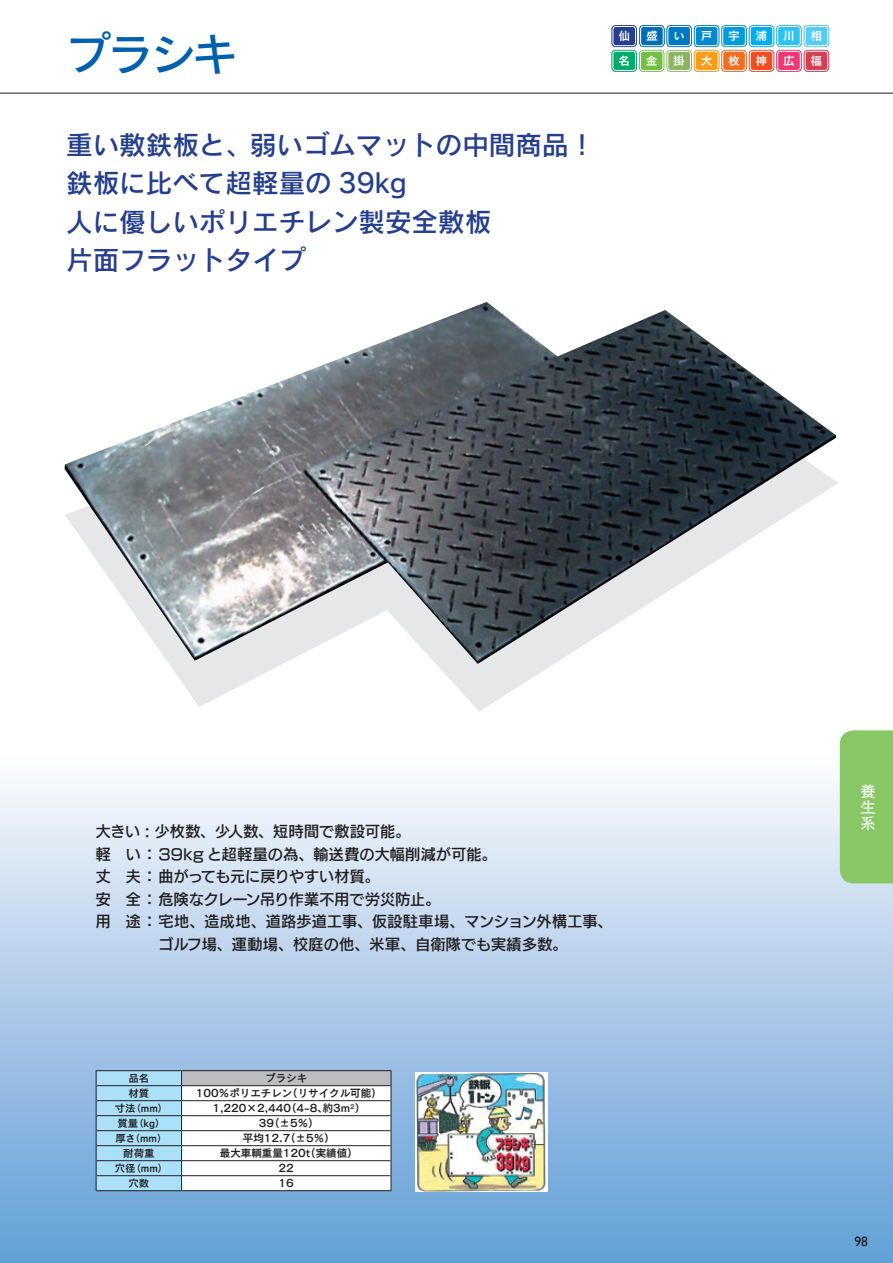
<style>
.page{position:relative;width:893px;height:1263px;background:#fff}
.page>*{position:absolute;margin:0;border:0;box-sizing:border-box;transform-origin:0 0}
.t1{font:44.7px "Rodin Pro DB";color:#0160ae}
.t2{font:26.55px/38.2px "Rodin Pro DB";color:#253f8e}
.t3{font:15.9px/15.9px "Cezanne Pro M";color:#fff;text-align:justify}
.t4{font:15px "New Rodin Pro DB";letter-spacing:.01em;color:#231f20}
.t5{font:13.5px "Gill Sans";color:#231f20}
.t6{font:11.7px "Cezanne Pro DB";color:#fff}
.t7{font:10.5px "New Cezanne Pro DB";color:#231f20}
.t8{font:10.5px "Cezanne Pro DB";color:#231f20}
</style>
<div class="page">
<div style="left:0;top:753px;width:893px;height:510px;background:linear-gradient(to bottom,#fcfafd,#609dd6)"></div>
<img style="left:416px;top:1073px;width:131px;height:118px">
<svg style="left:169px;top:435px;width:669px;height:276px"></svg>
<img style="left:64px;top:302px;width:772px;height:362px">
<hr style="left:0;top:93px;width:893px;height:1px;background:#231f20">
<hr style="left:96px;top:1070px;width:86px;height:1px;background:#231f20">
<hr style="left:182px;top:1070px;width:209px;height:1px;background:#231f20">
<svg style="left:96px;top:1071px;width:296px;height:120px"></svg>
<div style="left:840px;top:730px;width:53px;height:153px;background:#87c765"></div>
<div style="left:639px;top:50px;width:25px;height:22px;background:#71bf44;border-radius:4px"></div>
<div style="left:666px;top:50px;width:26px;height:22px;background:#8eb462;border-radius:4px"></div>
<div style="left:640px;top:51px;width:23px;height:20px;border:1px solid #fff;border-radius:3px"></div>
<div style="left:668px;top:51px;width:23px;height:20px;border:1px solid #fff;border-radius:3px"></div>
<div style="left:721px;top:50px;width:26px;height:22px;background:#f36e21;border-radius:4px"></div>
<div style="left:722px;top:51px;width:24px;height:20px;border:1px solid #fff;border-radius:3px"></div>
<div style="left:749px;top:50px;width:25px;height:22px;background:#f04d22;border-radius:4px"></div>
<div style="left:750px;top:51px;width:23px;height:20px;border:1px solid #fff;border-radius:3px"></div>
<div style="left:694px;top:50px;width:25px;height:22px;background:#f89c1c;border-radius:4px"></div>
<div style="left:695px;top:51px;width:23px;height:20px;border:1px solid #fff;border-radius:3px"></div>
<div style="left:611px;top:50px;width:26px;height:22px;background:#00ab6b;border-radius:4px"></div>
<div style="left:613px;top:51px;width:23px;height:20px;border:1px solid #fff;border-radius:3px"></div>
<div style="left:776px;top:50px;width:26px;height:22px;background:#ef3875;border-radius:4px"></div>
<div style="left:777px;top:51px;width:23px;height:20px;border:1px solid #fff;border-radius:3px"></div>
<div style="left:804px;top:50px;width:25px;height:22px;background:#d53f53;border-radius:4px"></div>
<div style="left:805px;top:51px;width:23px;height:20px;border:1px solid #fff;border-radius:3px"></div>
<div style="left:749px;top:25px;width:25px;height:22px;background:#00aeef;border-radius:4px"></div>
<div style="left:750px;top:26px;width:23px;height:20px;border:1px solid #fff;border-radius:3px"></div>
<div style="left:721px;top:25px;width:26px;height:22px;background:#009bde;border-radius:4px"></div>
<div style="left:722px;top:26px;width:24px;height:20px;border:1px solid #fff;border-radius:3px"></div>
<div style="left:611px;top:25px;width:26px;height:22px;background:#253f8e;border-radius:4px"></div>
<div style="left:613px;top:26px;width:23px;height:20px;border:1px solid #fff;border-radius:3px"></div>
<div style="left:639px;top:25px;width:26px;height:22px;background:#006cb7;border-radius:4px"></div>
<div style="left:640px;top:26px;width:23px;height:20px;border:1px solid #fff;border-radius:3px"></div>
<div style="left:694px;top:25px;width:25px;height:22px;background:#0089cf;border-radius:4px"></div>
<div style="left:695px;top:26px;width:23px;height:20px;border:1px solid #fff;border-radius:3px"></div>
<div style="left:666px;top:25px;width:26px;height:22px;background:#007bc3;border-radius:4px"></div>
<div style="left:668px;top:26px;width:23px;height:20px;border:1px solid #fff;border-radius:3px"></div>
<div style="left:804px;top:25px;width:25px;height:22px;background:#56cbf5;border-radius:4px"></div>
<div style="left:805px;top:26px;width:23px;height:20px;border:1px solid #fff;border-radius:3px"></div>
<div style="left:776px;top:25px;width:26px;height:22px;background:#2bc4f3;border-radius:4px"></div>
<div style="left:777px;top:26px;width:23px;height:20px;border:1px solid #fff;border-radius:3px"></div>
<p class="t1" style="left:65px;top:25px;width:174px">プラシキ</p>
<p class="t2" style="left:66px;top:125px;width:531px">重い敷鉄板と、弱いゴムマットの中間商品！鉄板に比べて超軽量の 39kg<br>人に優しいポリエチレン製安全敷板<br>片面フラットタイプ</p>
<p class="t6" style="left:618px;top:29px;width:13px">仙</p>
<p class="t6" style="left:646px;top:29px;width:13px">盛</p>
<p class="t6" style="left:673px;top:29px;width:13px">戸い</p>
<p class="t6" style="left:701px;top:29px;width:13px">戸</p>
<p class="t6" style="left:728px;top:29px;width:13px">宇</p>
<p class="t6" style="left:756px;top:29px;width:13px">浦</p>
<p class="t6" style="left:783px;top:29px;width:13px">川</p>
<p class="t6" style="left:810px;top:29px;width:13px">相</p>
<p class="t6" style="left:618px;top:53px;width:13px">名</p>
<p class="t6" style="left:646px;top:53px;width:13px">金</p>
<p class="t6" style="left:673px;top:53px;width:13px">掛</p>
<p class="t6" style="left:701px;top:53px;width:13px">大</p>
<p class="t6" style="left:728px;top:53px;width:13px">枚</p>
<p class="t6" style="left:756px;top:53px;width:13px">神</p>
<p class="t6" style="left:783px;top:53px;width:13px">広</p>
<p class="t6" style="left:810px;top:53px;width:13px">福</p>
<p class="t4" style="left:96px;top:818px;width:316px">大きい : 少枚数、少人数、短時間で敷設可能。</p>
<p class="t4" style="left:96px;top:841px;width:403px">軽　い：39kg と超軽量の為、輸送費の大幅削減が可能。</p>
<p class="t4" style="left:96px;top:863px;width:286px">丈　夫：曲がっても元に戻りやすい材質。</p>
<p class="t4" style="left:96px;top:886px;width:346px">安　全：危険なクレーン吊り作業不用で労災防止。</p>
<p class="t4" style="left:96px;top:908px;width:518px">用　途： 宅地、造成地、道路歩道工事、仮設駐車場、マンション外構工事、</p>
<p class="t4" style="left:159px;top:931px;width:411px">ゴルフ場、運動場、校庭の他、米軍、自衛隊でも実績多数。</p>
<p class="t8" style="left:128px;top:1071px;width:22px">品名</p>
<p class="t7" style="left:265px;top:1069px;width:43px">プラシキ</p>
<p class="t8" style="left:128px;top:1086px;width:22px">材質</p>
<p class="t7" style="left:196px;top:1084px;width:187px">100％ポリエチレン（リサイクル可能）</p>
<p class="t8" style="left:115px;top:1101px;width:55px">寸法（mm）</p>
<p class="t7" style="left:212px;top:1099px;width:154px">1,220×2,440（4-8、約3m<sup>2</sup>）</p>
<p class="t8" style="left:117px;top:1116px;width:50px">質量（kg）</p>
<p class="t7" style="left:259px;top:1114px;width:61px">39（±5％）</p>
<p class="t8" style="left:116px;top:1131px;width:54px">厚さ（mm）</p>
<p class="t7" style="left:243px;top:1129px;width:93px">平均12.7（±5％）</p>
<p class="t8" style="left:123px;top:1146px;width:33px">耐荷重</p>
<p class="t7" style="left:220px;top:1144px;width:139px">最大車輌重量120t（実績値）</p>
<p class="t8" style="left:115px;top:1161px;width:55px">穴径（mm）</p>
<p class="t7" style="left:279px;top:1159px;width:17px">22</p>
<p class="t8" style="left:128px;top:1176px;width:22px">穴数</p>
<p class="t7" style="left:279px;top:1174px;width:17px">16</p>
<p class="t3" style="left:860px;top:783px;width:17px">養生系</p>
<p class="t5" style="left:854px;top:1234px;width:15px">98</p>
</div>
